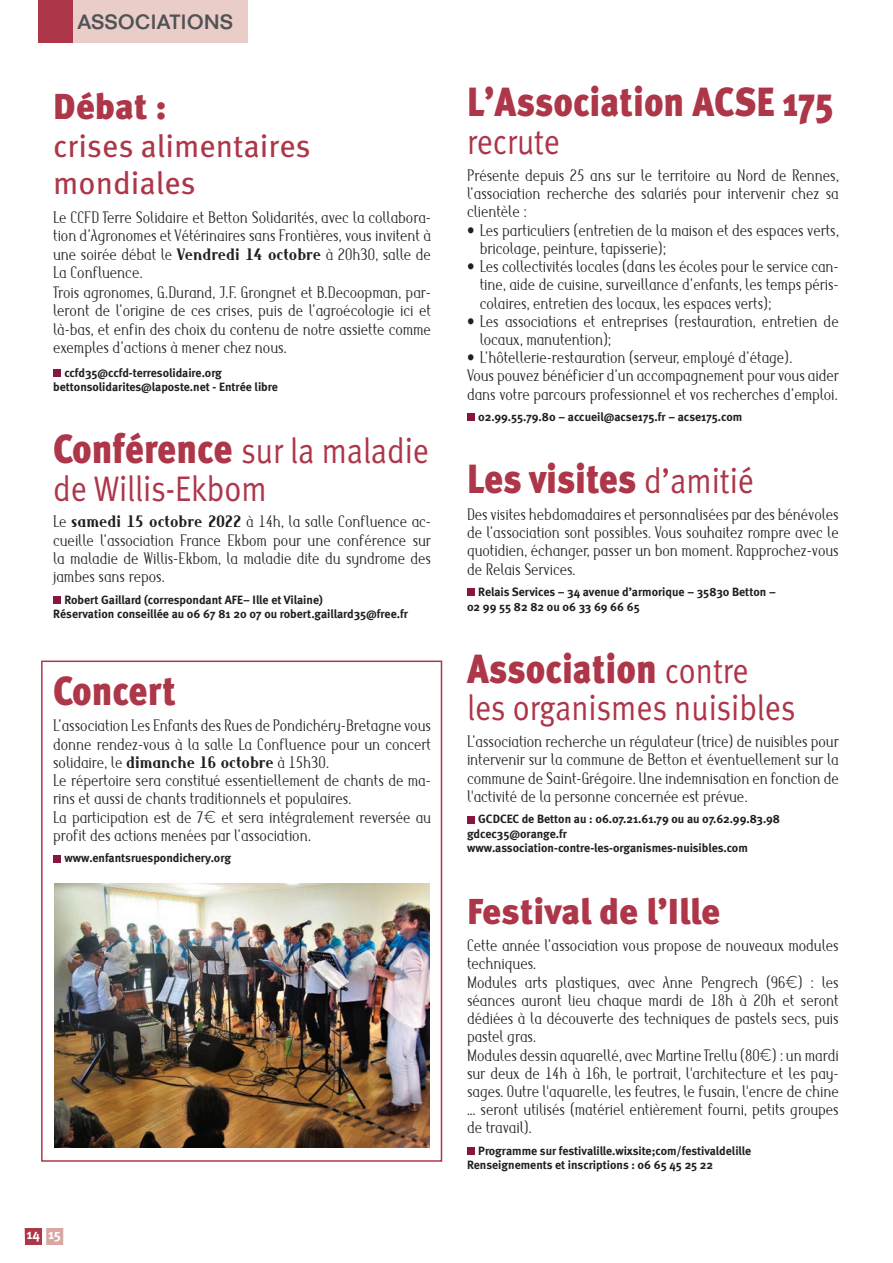
<style>
.page{position:relative;width:893px;height:1263px;background:#fff}
.page>*{position:absolute;margin:0;border:0;box-sizing:border-box;transform-origin:0 0}
.t1{font:900 40.65px "Meta Pro";letter-spacing:-.005em;color:#ad3649;scale:.88 1}
.t2{font:900 36px "Meta Pro";letter-spacing:-.005em;color:#ad3649}
.t3{font:35.55px/37.8px "Meta Normal";letter-spacing:-.005em;color:#ad3649;scale:.88 1}
.t4{font:31.5px/37.8px "Meta Pro";color:#ad3649}
.t5{font:500 20.25px "Folio Std";letter-spacing:.03em;color:#505355}
.t6{font:300 17.1px/18.1px "Maverick";color:#231f20;text-align:justify;scale:.88 1}
.t7{font:700 13.8px "Meta Pro";color:#fff}
.t8{font:700 12px/14.4px "Meta";color:#231f20}
.s1{font-weight:700}
.s2{font-family:"Meta Pro";font-weight:900;font-size:40.65px}
.s3{font-family:"Montserrat";font-size:17.4px}
.s4{font-family:"Meta Normal";font-weight:400;font-size:35.55px}
</style>
<div class="page">
<div style="left:41px;top:660px;width:401px;height:502px;border:2px solid #ad3648"></div>
<div style="left:25px;top:1228px;width:17px;height:17px;background:#ad3649"></div>
<div style="left:46px;top:1228px;width:17px;height:17px;background:#d9a6a2"></div>
<div style="left:71px;top:0;width:176px;height:42px;background:#eacdc9"></div>
<div style="left:38px;top:0;width:34px;height:42px;background:#ad3649"></div>
<div style="left:53px;top:369px;width:7px;height:8px;background:#891642"></div>
<div style="left:53px;top:596px;width:7px;height:8px;background:#891642"></div>
<div style="left:53px;top:855px;width:7px;height:7px;background:#891642"></div>
<div style="left:467px;top:413px;width:7px;height:8px;background:#891642"></div>
<div style="left:467px;top:588px;width:7px;height:8px;background:#891642"></div>
<div style="left:467px;top:816px;width:7px;height:7px;background:#891642"></div>
<div style="left:467px;top:1147px;width:7px;height:8px;background:#891642"></div>
<img style="left:54px;top:884px;width:375px;height:263px">
<p class="t5" style="left:78px;top:9px;width:157px">ASSOCIATIONS</p>
<h2 class="t2" style="left:53px;top:83px;width:115px">Débat :</h2>
<h3 class="t4" style="left:53px;top:128px;width:259px">crises alimentaires mondiales</h3>
<p class="t6" style="left:53px;top:208px;width:431px">Le CCFD Terre Solidaire et Betton Solidarités, avec la collabora&shy;tion d’Agronomes et Vétérinaires sans Frontières, vous invitent à une soirée débat le <span class="s1">Vendredi 14 octobre</span> à 20h30, salle de La Confluence.</p>
<p class="t6" style="left:53px;top:283px;width:431px">Trois agronomes, G.Durand, J.F. Grongnet et B.Decoopman, par&shy;leront de l’origine de ces crises, puis de l’agroécologie ici et là-bas, et enfin des choix du contenu de notre assiette comme exemples d’actions à mener chez nous.</p>
<p class="t8" style="left:53px;top:365px;width:226px;text-indent:11px">ccfd35@ccfd-terresolidaire.org bettonsolidarites@laposte.net - Entrée libre</p>
<h3 class="t3" style="left:53px;top:431px;width:429px"><span class="s2">Conférence</span> sur la maladie de Willis-Ekbom</h3>
<p class="t6" style="left:53px;top:513px;width:431px">Le <span class="s1">samedi 15 octobre 2022</span> à 14h, la salle Confluence ac&shy;cueille l’association France Ekbom pour une conférence sur la maladie de Willis-Ekbom, la maladie dite du syndrome des jambes sans repos.</p>
<p class="t8" style="left:53px;top:592px;width:356px;text-indent:11px">Robert Gaillard (correspondant AFE– Ille et Vilaine)<br>Réservation conseillée au 06 67 81 20 07 ou robert.gaillard35@free.fr</p>
<h1 class="t1" style="left:53px;top:665px;width:141px">Concert</h1>
<p class="t6" style="left:53px;top:716px;width:431px;text-align:left">L’association Les Enfants des Rues de Pondichéry-Bretagne vous donne rendez-vous à la salle La Confluence pour un concert solidaire, le <span class="s1">dimanche 16 octobre</span> à 15h30.<br>Le répertoire sera constitué essentiellement de chants de ma&shy;rins et aussi de chants traditionnels et populaires.<br>La participation est de 7<span class="s3">€</span> et sera intégralement reversée au profit des actions menées par l’association.</p>
<p class="t8" style="left:64px;top:851px;width:168px">www.enfantsruespondichery.org</p>
<p class="t7" style="left:26px;top:1226px;width:36px">14 15</p>
<h1 class="t1" style="left:467px;top:77px;width:418px">L’Association ACSE 175</h1>
<h3 class="t3" style="left:467px;top:123px;width:107px">recrute</h3>
<p class="t6" style="left:467px;top:166px;width:424px">Présente depuis 25 ans sur le territoire au Nord de Rennes, l’association recherche des salariés pour intervenir chez sa clientèle :</p>
<p class="t6" style="left:480px;top:221px;width:410px;text-indent:-13px">• Les particuliers (entretien de la maison et des espaces verts, bricolage, peinture, tapisserie);</p>
<p class="t6" style="left:480px;top:257px;width:409px;text-indent:-13px">• Les collectivités locales (dans les écoles pour le service can&shy;tine, aide de cuisine, surveillance d’enfants, les temps péris&shy;colaires, entretien des locaux, les espaces verts);</p>
<p class="t6" style="left:480px;top:312px;width:409px;text-indent:-13px">• Les associations et entreprises (restauration, entretien de locaux, manutention);</p>
<p class="t6" style="left:467px;top:348px;width:424px;text-align:left">• L’hôtellerie-restauration (serveur, employé d’étage).<br>Vous pouvez bénéficier d’un accompagnement pour vous aider dans votre parcours professionnel et vos recherches d’emploi.</p>
<p class="t8" style="left:478px;top:410px;width:266px">02.99.55.79.80 – accueil@acse175.fr – acse175.com</p>
<h1 class="t1" style="left:467px;top:453px;width:328px">Les visites <span class="s4">d’amitié</span></h1>
<p class="t6" style="left:467px;top:505px;width:424px">Des visites hebdomadaires et personnalisées par des bénévoles de l’association sont possibles. Vous souhaitez rompre avec le quotidien, échanger, passer un bon moment. Rapprochez-vous de Relais Services.</p>
<p class="t8" style="left:467px;top:585px;width:310px;text-indent:11px">Relais Services – 34 avenue d’armorique – 35830 Betton –<br>02 99 55 82 82 ou 06 33 69 66 65</p>
<h1 class="t1" style="left:467px;top:643px;width:322px">Association <span class="s4">contre</span></h1>
<h3 class="t3" style="left:467px;top:689px;width:375px">les organismes nuisibles</h3>
<p class="t6" style="left:467px;top:732px;width:424px">L’association recherche un régulateur (trice) de nuisibles pour intervenir sur la commune de Betton et éventuellement sur la commune de Saint-Grégoire. Une indemnisation en fonction de l'activité de la personne concernée est prévue.</p>
<p class="t8" style="left:467px;top:812px;width:314px;text-indent:11px">GCDCEC de Betton au : 06.07.21.61.79 ou au 07.62.99.83.98 gdcec35@orange.fr www.association-contre-les-organismes-nuisibles.com</p>
<h2 class="t2" style="left:467px;top:889px;width:255px">Festival de l’Ille</h2>
<p class="t6" style="left:467px;top:936px;width:424px;text-align:left">Cette année l’association vous propose de nouveaux modules techniques.<br>Modules arts plastiques, avec Anne Pengrech (96<span class="s3">€</span>) : les séances auront lieu chaque mardi de 18h à 20h et seront dédiées à la découverte des techniques de pastels secs, puis pastel gras.<br>Modules dessin aquarellé, avec Martine Trellu (80<span class="s3">€</span>) : un mardi sur deux de 14h à 16h, le portrait, l'architecture et les pay&shy;sages. Outre l'aquarelle, les feutres, le fusain, l'encre de chine … seront utilisés (matériel entièrement fourni, petits groupes de travail).</p>
<p class="t8" style="left:467px;top:1143px;width:286px;text-indent:11px">Programme sur festivalille.wixsite;com/festivaldelille<br>Renseignements et inscriptions : 06 65 45 25 22</p>
</div>
